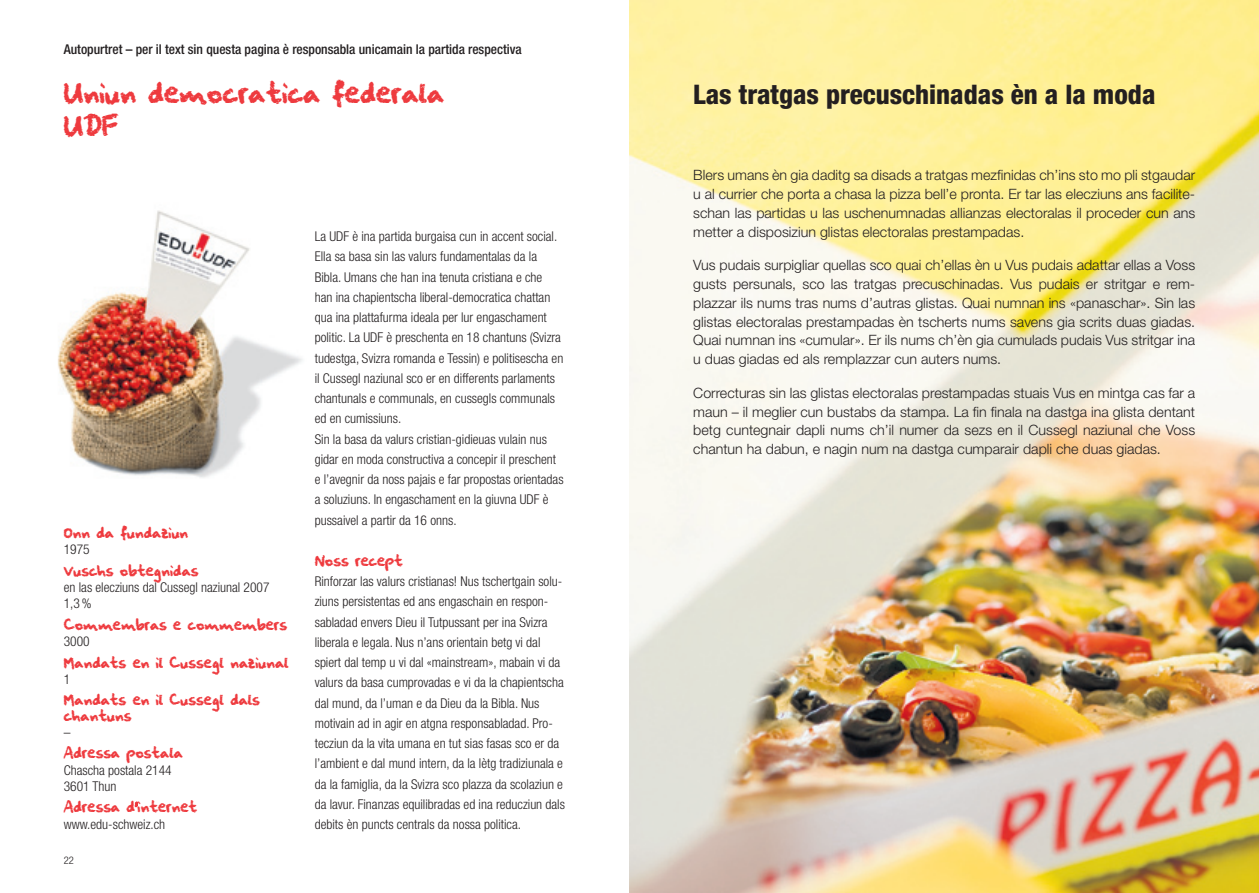
<style>
.page{position:relative;width:1259px;height:893px;background:#fff}
.page>*{position:absolute;margin:0;border:0;box-sizing:border-box;transform-origin:0 0}
.t1{font:800 condensed 27px "Helvetica Neue LT Std";color:#231f20}
.t2{font:23.85px/33px "squeakychalksound";color:#ee3a3e}
.t3{font:300 14.25px/18.8px "Helvetica Neue LT Std";color:#231f20;text-align:justify}
.t4{font:300 condensed 13.5px/20.2px "Helvetica Neue LT Std";color:#231f20}
.t5{font:500 condensed 13.5px "Helvetica Neue LT Std";color:#231f20}
.t6{font:12.75px/15.3px "squeakychalksound";color:#ee3a3e}
.t7{font:300 condensed 10.5px "Helvetica Neue LT Std";color:#231f20}
.s1{font-family:"Chalkduster"}
</style>
<div class="page">
<svg style="left:135px;top:802px;width:3px;height:5px"></svg>
<img style="left:629px;top:0;width:630px;height:893px">
<img style="left:58px;top:210px;width:245px;height:268px">
<p class="t5" style="left:64px;top:41px;width:459px">Autopurtret – per il text sin questa pagina è responsabla unicamain la partida respectiva</p>
<h2 class="t2" style="left:64px;top:78px;width:382px">Uniun democratica federala<br>UDF</h2>
<p class="t6" style="left:64px;top:526px;width:126px">Onn da fundaziun</p>
<p class="t4" style="left:64px;top:539px;width:27px">1975</p>
<p class="t6" style="left:64px;top:564px;width:136px">Vuschs obtegnidas</p>
<p class="t4" style="left:64px;top:577px;width:207px">en las elecziuns dal Cussegl naziunal 2007</p>
<p class="t4" style="left:64px;top:593px;width:29px">1,3%</p>
<p class="t6" style="left:64px;top:618px;width:225px">Commembras e commembers</p>
<p class="t4" style="left:64px;top:631px;width:27px">3000</p>
<p class="t6" style="left:64px;top:655px;width:226px">Mandats en il Cussegl naziunal</p>
<p class="t4" style="left:64px;top:669px;width:8px">1</p>
<p class="t6" style="left:64px;top:693px;width:198px">Mandats en il Cussegl dals chantuns</p>
<p class="t4" style="left:64px;top:722px;width:8px">–</p>
<p class="t6" style="left:64px;top:746px;width:121px">Adressa postala</p>
<p class="t4" style="left:64px;top:760px;width:109px">Chascha postala 2144</p>
<p class="t4" style="left:64px;top:776px;width:54px">3601 Thun</p>
<p class="t6" style="left:64px;top:800px;width:135px">Adressa d<span class="s1">'</span>internet</p>
<p class="t4" style="left:64px;top:813px;width:103px">www.edu-schweiz.ch</p>
<p class="t7" style="left:64px;top:855px;width:12px">22</p>
<p class="t4" style="left:315px;top:226px;width:250px">La UDF è ina partida burgaisa cun in accent social.<br>Ella sa basa sin las valurs fundamentalas da la Bibla. Umans che han ina tenuta cristiana e che han ina chapientscha liberal-democratica chattan qua ina plattafurma ideala per lur engaschament politic. La UDF è preschenta en 18 chantuns (Svizra tudestga, Svizra romanda e Tessin) e politisescha en il Cussegl naziunal sco er en differents parlaments chantunals e communals, en cussegls communals ed en cumissiuns.</p>
<p class="t4" style="left:315px;top:429px;width:250px">Sin la basa da valurs cristian-gidieuas vulain nus gidar en moda constructiva a concepir il preschent e l’avegnir da noss pajais e far propostas orientadas a soluziuns. In engaschament en la giuvna UDF è pussaivel a partir da 16 onns.</p>
<h3 class="t6" style="left:315px;top:554px;width:90px">Noss recept</h3>
<p class="t4" style="left:315px;top:571px;width:252px">Rinforzar las valurs cristianas! Nus tschertgain solu&shy;ziuns persistentas ed ans engaschain en respon&shy;sabladad envers Dieu il Tutpussant per ina Svizra liberala e legala. Nus n’ans orientain betg vi dal spiert dal temp u vi dal «mainstream», mabain vi da valurs da basa cumprovadas e vi da la chapientscha dal mund, da l’uman e da Dieu da la Bibla. Nus motivain ad in agir en atgna responsabladad. Pro&shy;tecziun da la vita umana en tut sias fasas sco er da l’ambient e dal mund intern, da la lètg tradiziunala e da la famiglia, da la Svizra sco plazza da scolaziun e da lavur. Finanzas equilibradas ed ina reducziun dals debits èn puncts centrals da nossa politica.</p>
<h2 class="t1" style="left:693px;top:78px;width:464px">Las tratgas precuschinadas èn a la moda</h2>
<p class="t3" style="left:693px;top:166px;width:503px">Blers umans èn gia daditg sa disads a tratgas mezfinidas ch’ins sto mo pli stgaudar u al currier che porta a chasa la pizza bell’e pronta. Er tar las elecziuns ans facilite&shy;schan las partidas u las uschenumnadas allianzas electoralas il proceder cun ans metter a disposiziun glistas electoralas prestampadas.</p>
<p class="t3" style="left:693px;top:256px;width:503px">Vus pudais surpigliar quellas sco quai ch’ellas èn u Vus pudais adattar ellas a Voss gusts persunals, sco las tratgas precuschinadas. Vus pudais er stritgar e rem&shy;plazzar ils nums tras nums d’autras glistas. Quai numnan ins «panaschar». Sin las glistas electoralas prestampadas èn tscherts nums savens gia scrits duas giadas.<br>Quai numnan ins «cumular». Er ils nums ch’èn gia cumulads pudais Vus stritgar ina u duas giadas ed als remplazzar cun auters nums.</p>
<p class="t3" style="left:693px;top:383px;width:503px">Correcturas sin las glistas electoralas prestampadas stuais Vus en mintga cas far a maun – il meglier cun bustabs da stampa. La fin finala na dastga ina glista dentant betg cuntegnair dapli nums ch’il numer da sezs en il Cussegl naziunal che Voss chantun ha dabun, e nagin num na dastga cumparair dapli che duas giadas.</p>
</div>
